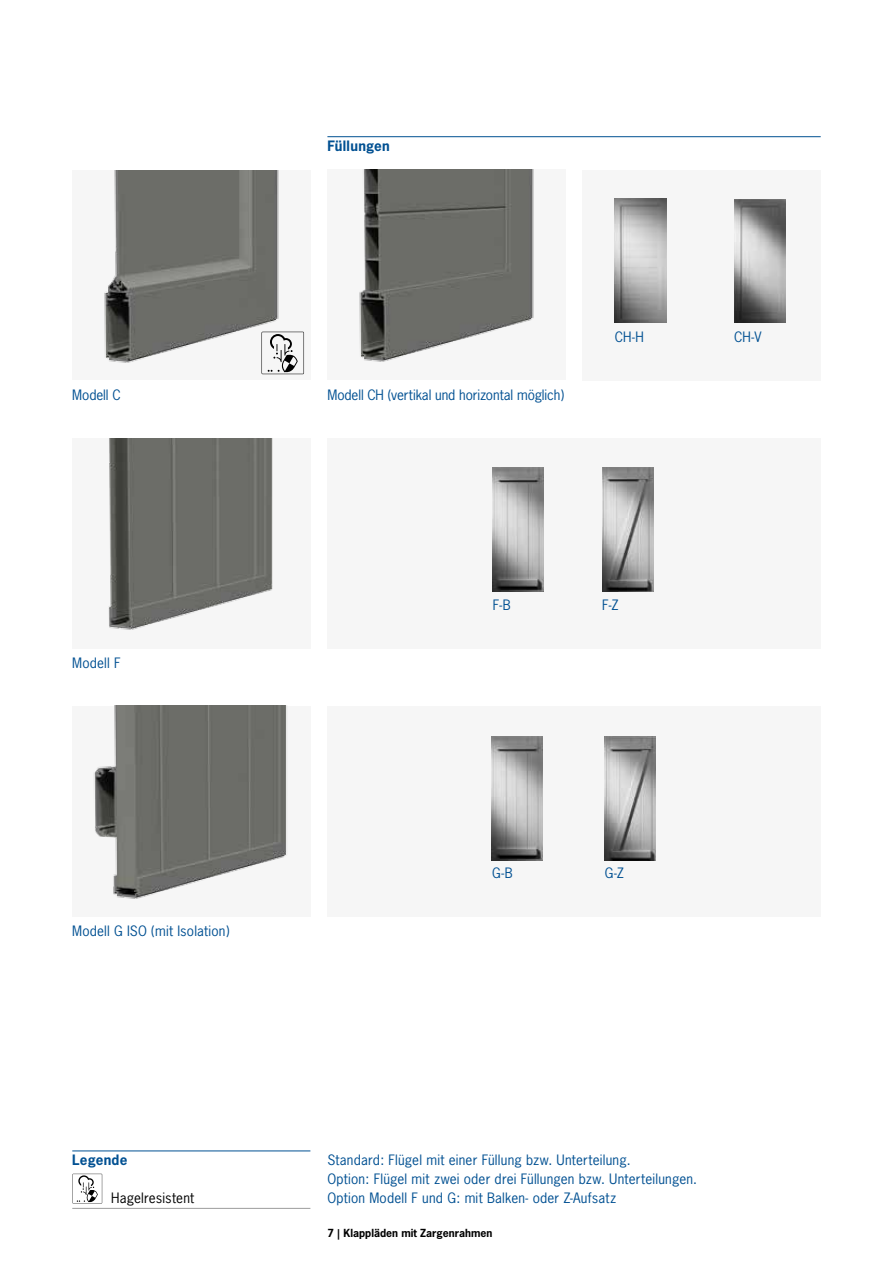
<style>
.page{position:relative;width:893px;height:1263px;background:#fff}
.page>*{position:absolute;margin:0;border:0;box-sizing:border-box;transform-origin:0 0}
.t1{font:13.5px/19.2px "News Gothic";letter-spacing:.015em;color:#005092}
.t2{font:13.5px "News Gothic";letter-spacing:-.005em;color:#005092}
.t3{font:700 13.5px "News Gothic";letter-spacing:.02em;color:#005092}
.t4{font:13.5px "News Gothic";letter-spacing:.015em;color:#000}
.t5{font:700 10.5px "News Gothic";color:#000}
</style>
<div class="page">
<div style="left:327px;top:438px;width:494px;height:210px;background:#f6f6f6"></div>
<div style="left:327px;top:706px;width:494px;height:210px;background:#f6f6f6"></div>
<div style="left:583px;top:170px;width:238px;height:211px;background:#f6f6f6"></div>
<img style="left:615px;top:199px;width:51px;height:124px">
<img style="left:735px;top:199px;width:50px;height:124px">
<img style="left:492px;top:467px;width:51px;height:124px">
<img style="left:602px;top:467px;width:51px;height:124px">
<img style="left:491px;top:736px;width:51px;height:124px">
<img style="left:605px;top:737px;width:51px;height:123px">
<div style="left:327px;top:170px;width:239px;height:210px;background:#f6f6f6"></div>
<img style="left:359px;top:170px;width:175px;height:192px">
<div style="left:72px;top:170px;width:238px;height:210px;background:#f6f6f6"></div>
<img style="left:104px;top:170px;width:195px;height:193px">
<svg style="left:261px;top:332px;width:43px;height:42px"></svg>
<div style="left:72px;top:438px;width:238px;height:210px;background:#f6f6f6"></div>
<img style="left:108px;top:438px;width:165px;height:192px">
<div style="left:72px;top:706px;width:238px;height:210px;background:#f6f6f6"></div>
<img style="left:94px;top:706px;width:193px;height:193px">
<svg style="left:72px;top:1174px;width:30px;height:29px"></svg>
<hr style="left:327px;top:136px;width:494px;height:1px;background:#005092">
<hr style="left:72px;top:1151px;width:238px;height:1px;background:#005092">
<hr style="left:72px;top:1208px;width:238px;height:1px;background:#9d9d9c">
<p class="t1" style="left:72px;top:385px;width:50px">Modell C</p>
<p class="t1" style="left:72px;top:653px;width:50px">Modell F</p>
<p class="t1" style="left:72px;top:921px;width:159px">Modell G ISO (mit Isolation)</p>
<p class="t3" style="left:327px;top:137px;width:64px">Füllungen</p>
<p class="t2" style="left:327px;top:386px;width:238px">Modell CH (vertikal und horizontal möglich)</p>
<p class="t1" style="left:615px;top:327px;width:31px">CH-H</p>
<p class="t1" style="left:734px;top:327px;width:29px">CH-V</p>
<p class="t1" style="left:493px;top:595px;width:19px">F-B</p>
<p class="t1" style="left:602px;top:595px;width:18px">F-Z</p>
<p class="t1" style="left:492px;top:863px;width:22px">G-B</p>
<p class="t1" style="left:605px;top:863px;width:21px">G-Z</p>
<p class="t3" style="left:72px;top:1151px;width:57px">Legende</p>
<p class="t1" style="left:327px;top:1150px;width:305px">Standard: Flügel mit einer Füllung bzw. Unterteilung.</p>
<p class="t4" style="left:111px;top:1190px;width:85px">Hagelresistent</p>
<p class="t1" style="left:327px;top:1169px;width:371px">Option: Flügel mit zwei oder drei Füllungen bzw. Unterteilungen.<br>Option Modell F und G: mit Balken- oder Z-Aufsatz</p>
<p class="t5" style="left:327px;top:1226px;width:167px">7 | Klappläden mit Zargenrahmen</p>
</div>
